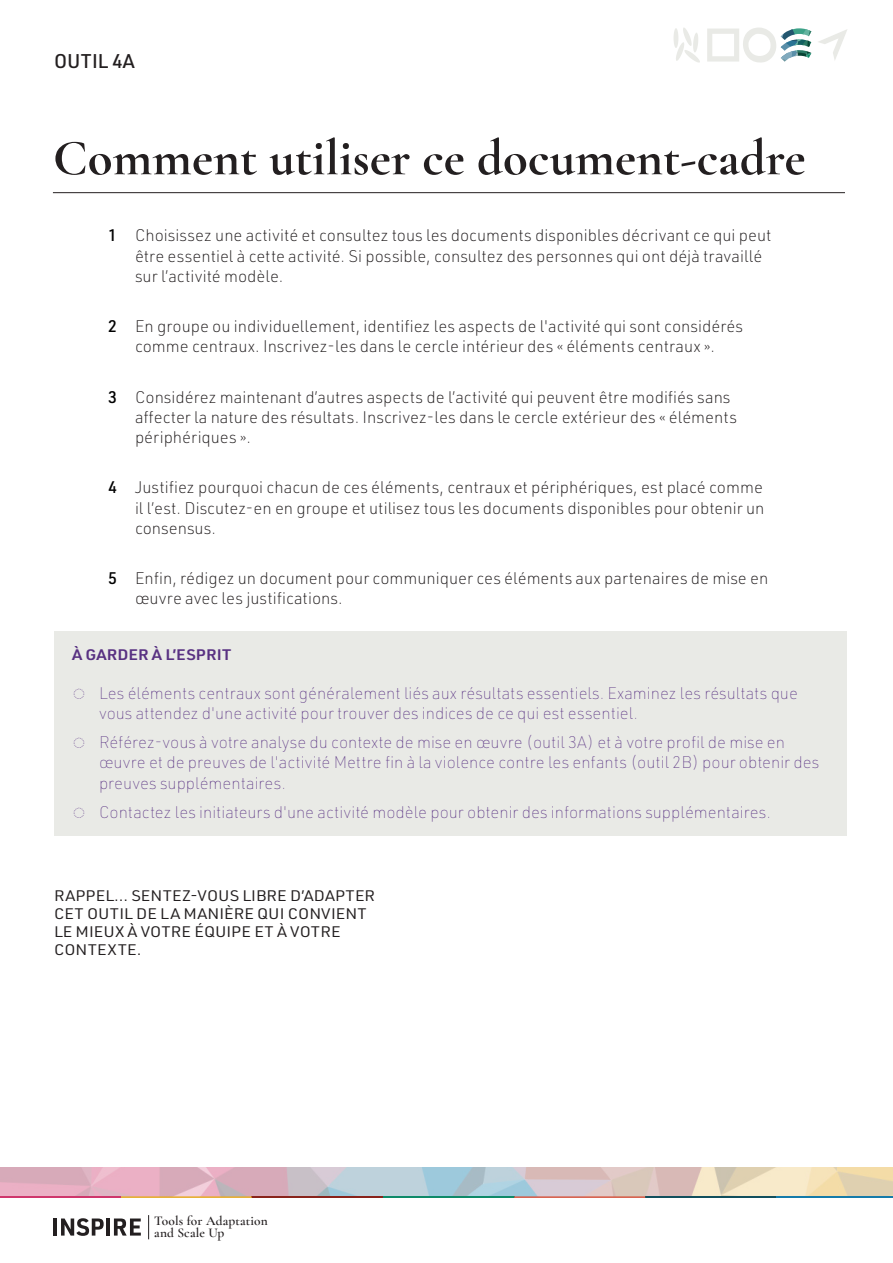
<style>
.page{position:relative;width:893px;height:1263px;background:#fff}
.page>*{position:absolute;margin:0;border:0;box-sizing:border-box;transform-origin:0 0}
.t1{font:700 51px "Cormorant Garamond";color:#231f20}
.W_Tool_at_top_of_pag{font:500 19.5px "URWDIN";color:#231f20}
.t2{font:200 16.5px/20.2px "URWDIN";color:#231f20}
.t3{font:100 16.5px/20.2px "URWDIN";color:#583182}
.W_H4{font:15px/18px "URWDIN";color:#231f20;scale:1.1 1}
.W_H4_purple{font:600 15px "URWDIN";letter-spacing:.005em;color:#583182;scale:1.1 1}
.t4{font:600 13.35px/11.4px "Cormorant Garamond";letter-spacing:.01em;color:#231f20}
.s1{font-weight:500;color:#000}
</style>
<div class="page">
<hr style="left:53px;top:192px;width:792px;height:1px;background:#231f20">
<img style="left:0;top:1168px;width:893px;height:28px">
<hr style="left:54px;top:1218px;width:3px;height:17px;background:#231f20">
<svg style="left:61px;top:1218px;width:43px;height:18px"></svg>
<hr style="left:106px;top:1218px;width:4px;height:17px;background:#231f20">
<svg style="left:114px;top:1218px;width:27px;height:17px"></svg>
<svg style="left:148px;top:1215px;width:1px;height:24px"></svg>
<hr style="left:252px;top:1196px;width:131px;height:2px;background:#89231b">
<hr style="left:121px;top:1196px;width:131px;height:2px;background:#e5aa25">
<hr style="left:0;top:1196px;width:121px;height:2px;background:#cf366c">
<hr style="left:383px;top:1196px;width:131px;height:2px;background:#0e8a69">
<hr style="left:645px;top:1196px;width:131px;height:2px;background:#124f5d">
<hr style="left:776px;top:1196px;width:117px;height:2px;background:#157baa">
<hr style="left:514px;top:1196px;width:131px;height:2px;background:#d55641">
<svg style="left:674px;top:28px;width:26px;height:35px"></svg>
<svg style="left:707px;top:27px;width:104px;height:36px"></svg>
<svg style="left:818px;top:29px;width:29px;height:31px"></svg>
<div style="left:54px;top:632px;width:792px;height:204px;background:#e9eae6"></div>
<p class="W_Tool_at_top_of_pag" style="left:54px;top:48px;width:82px">OUTIL 4A</p>
<h1 class="t1" style="left:53px;top:126px;width:754px">Comment utiliser ce document-cadre</h1>
<p class="t2" style="left:135px;top:225px;width:638px;text-indent:-27px"><span class="s1">1</span> Choisissez une activité et consultez tous les documents disponibles décrivant ce qui peut être essentiel à cette activité. Si possible, consultez des personnes qui ont déjà travaillé sur l’activité modèle.</p>
<p class="t2" style="left:108px;top:316px;width:636px;text-align:center"><span class="s1">2</span> En groupe ou individuellement, identifiez les aspects de l'activité qui sont considérés comme centraux. Inscrivez-les dans le cercle intérieur des « éléments centraux ».</p>
<p class="t2" style="left:135px;top:386px;width:603px;text-indent:-27px"><span class="s1">3</span> Considérez maintenant d’autres aspects de l’activité qui peuvent être modifiés sans affecter la nature des résultats. Inscrivez-les dans le cercle extérieur des « éléments périphériques ».</p>
<p class="t2" style="left:135px;top:477px;width:631px;text-align:justify;text-indent:-27px"><span class="s1">4</span> Justifiez pourquoi chacun de ces éléments, centraux et périphériques, est placé comme il l’est. Discutez-en en groupe et utilisez tous les documents disponibles pour obtenir un consensus.</p>
<p class="t2" style="left:135px;top:568px;width:635px;text-indent:-27px"><span class="s1">5</span> Enfin, rédigez un document pour communiquer ces éléments aux partenaires de mise en œuvre avec les justifications.</p>
<p class="W_H4_purple" style="left:72px;top:645px;width:146px">À GARDER À L’ESPRIT</p>
<p class="t3" style="left:99px;top:682px;width:700px;text-indent:-27px">◌ Les éléments centraux sont généralement liés aux résultats essentiels. Examinez les résultats que vous attendez d'une activité pour trouver des indices de ce qui est essentiel.</p>
<p class="t3" style="left:99px;top:732px;width:722px;text-indent:-27px">◌ Référez-vous à votre analyse du contexte de mise en œuvre (outil 3A) et à votre profil de mise en œuvre et de preuves de l'activité Mettre fin à la violence contre les enfants (outil 2B) pour obtenir des preuves supplémentaires.</p>
<p class="t3" style="left:72px;top:801px;width:701px">◌ Contactez les initiateurs d'une activité modèle pour obtenir des informations supplémentaires.</p>
<p class="W_H4" style="left:54px;top:886px;width:293px">RAPPEL... SENTEZ-VOUS LIBRE D’ADAPTER<br>CET OUTIL DE LA MANIÈRE QUI CONVIENT<br>LE MIEUX À VOTRE ÉQUIPE ET À VOTRE<br>CONTEXTE.</p>
<p class="t4" style="left:154px;top:1215px;width:115px">Tools for Adaptation</p>
<p class="t4" style="left:154px;top:1215px;width:72px">Guide to and Scale Up</p>
</div>
